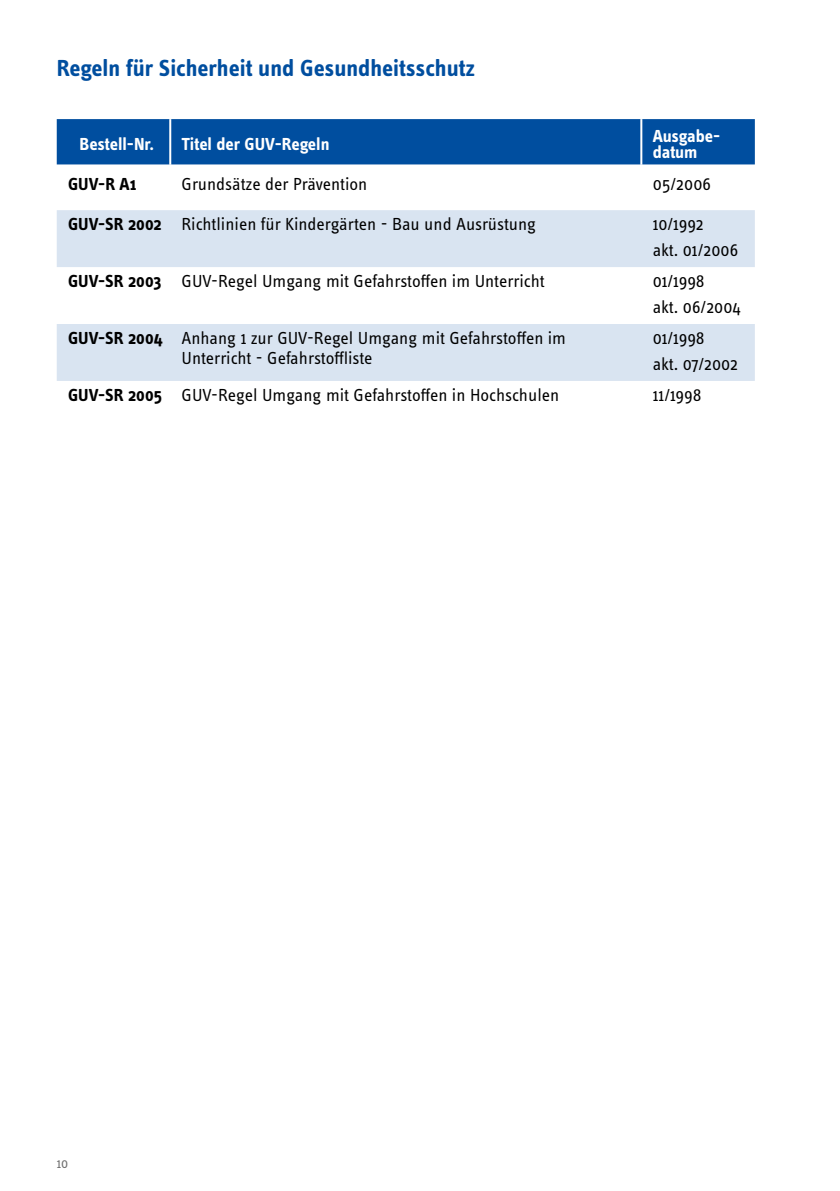
<style>
.page{position:relative;width:840px;height:1191px;background:#fff}
.page>*{position:absolute;margin:0;border:0;box-sizing:border-box;transform-origin:0 0}
.t1{font:700 24px "Info OT Text";color:#004e9f}
.t2{font:18px/25.6px "Info OT Text";color:#000}
.t3{font:700 18px/16px "Info OT Text";color:#fff}
.t4{font:700 18px "Info OT Text";color:#000}
.t5{font:14px "Info OT Text";color:#6f6f6f}
.s1{font-weight:700}
</style>
<div class="page">
<svg style="left:57px;top:210px;width:697px;height:171px;fill:#d9e4f1"></svg>
<div style="left:57px;top:119px;width:697px;height:46px;background:#004e9f"></div>
<h1 class="t1" style="left:57px;top:53px;width:420px">Regeln für Sicherheit und Gesundheitsschutz</h1>
<p class="t3" style="left:79px;top:136px;width:76px">Bestell-Nr.</p>
<p class="t3" style="left:181px;top:136px;width:149px">Titel der GUV-Regeln</p>
<p class="t3" style="left:652px;top:128px;width:67px">Ausgabe&shy;datum</p>
<p class="t4" style="left:68px;top:173px;width:70px">GUV-R A1</p>
<p class="t2" style="left:181px;top:171px;width:187px">Grundsätze der Prävention</p>
<p class="t2" style="left:652px;top:171px;width:60px">05/2006</p>
<p class="t2" style="left:68px;top:211px;width:469px"><span class="s1">GUV-SR 2002</span> Richtlinien für Kindergärten - Bau und Ausrüstung</p>
<p class="t2" style="left:652px;top:211px;width:87px">10/1992<br>akt. 01/2006</p>
<p class="t2" style="left:68px;top:268px;width:477px"><span class="s1">GUV-SR 2003</span> GUV-Regel Umgang mit Gefahrstoffen im Unterricht</p>
<p class="t2" style="left:652px;top:268px;width:90px">01/1998<br>akt. 06/2004</p>
<p class="t2" style="left:181px;top:327px;width:386px;line-height:20px;text-indent:-113px"><span class="s1">GUV-SR 2004</span> Anhang 1 zur GUV-Regel Umgang mit Gefahrstoffen im<br>Unterricht - Gefahrstoffliste</p>
<p class="t2" style="left:652px;top:325px;width:87px">01/1998<br>akt. 07/2002</p>
<p class="t2" style="left:68px;top:382px;width:492px"><span class="s1">GUV-SR 2005</span> GUV-Regel Umgang mit Gefahrstoffen in Hochschulen</p>
<p class="t2" style="left:652px;top:382px;width:50px">11/1998</p>
<p class="t5" style="left:57px;top:1154px;width:13px">10</p>
</div>
